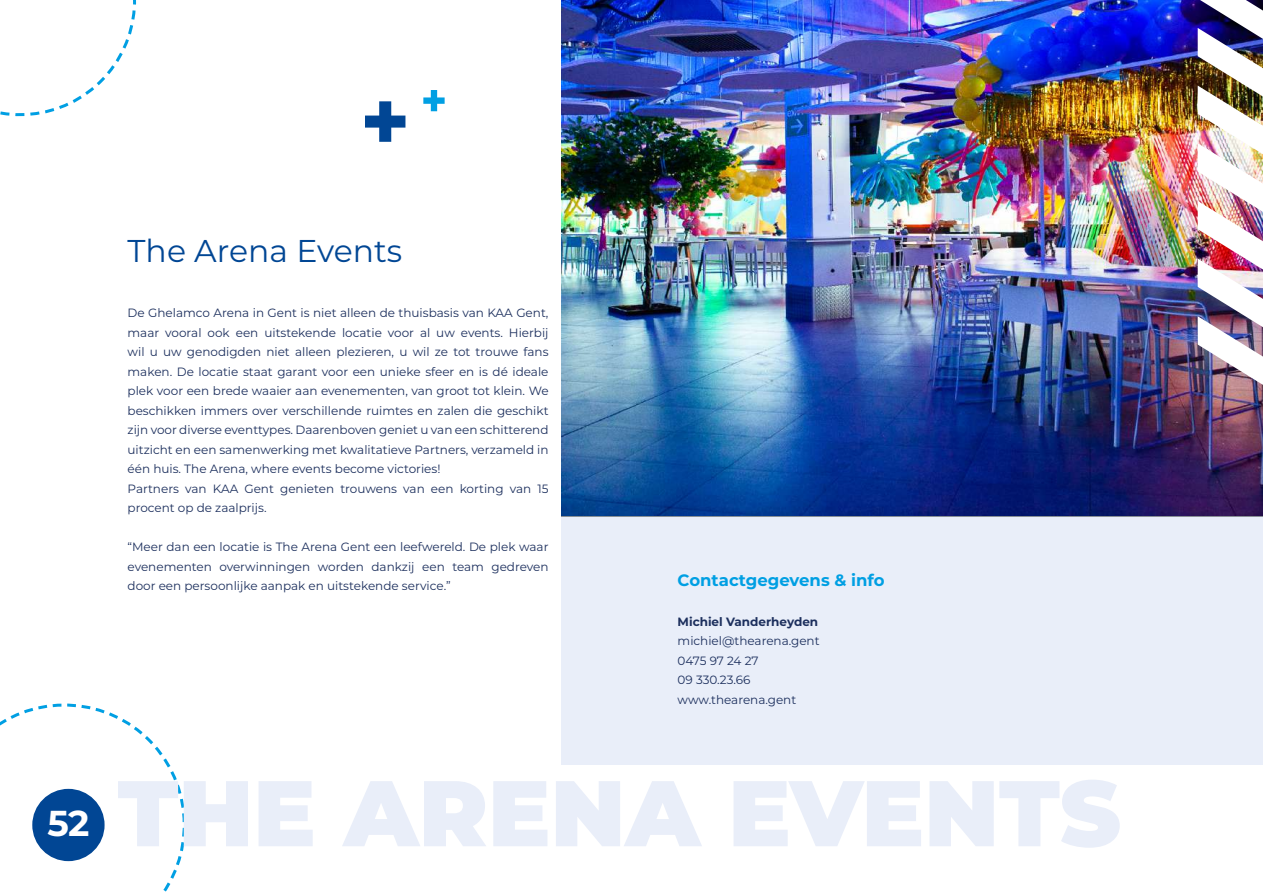
<style>
.page{position:relative;width:1263px;height:893px;background:#fff}
.page>*{position:absolute;margin:0;border:0;box-sizing:border-box;transform-origin:0 0}
.t1{font:900 93px "Montserrat";color:#e9eef9}
.t2{font:700 36px "Montserrat";color:#fff}
.t3{font:31.5px "Montserrat";color:#014694}
.t4{font:700 16.5px "Montserrat";color:#009fe3}
.t5{font:12px/19.5px "Montserrat";color:#1c2f5d}
.t6{font:700 12px "Montserrat";color:#1c2f5d}
</style>
<div class="page">
<div style="left:562px;top:442px;width:701px;height:323px;background:#e9eef9"></div>
<svg style="left:0;top:703px;width:186px;height:189px"></svg>
<img style="left:562px;top:0;width:701px;height:516px">
<svg style="left:365px;top:101px;width:40px;height:41px"></svg>
<svg style="left:423px;top:90px;width:22px;height:21px"></svg>
<div style="left:32px;top:789px;width:73px;height:72px;background:#014694;border-radius:50%"></div>
<svg style="left:0;top:0;width:137px;height:117px"></svg>
<img style="left:1198px;top:0;width:65px;height:385px">
<h2 class="t2" style="left:48px;top:798px;width:43px">52</h2>
<h3 class="t3" style="left:128px;top:230px;width:276px">The Arena Events</h3>
<p class="t5" style="left:128px;top:303px;width:422px">De Ghelamco Arena in Gent is niet alleen de thuisbasis van KAA Gent, maar vooral ook een uitstekende locatie voor al uw events. Hierbij wil u uw genodigden niet alleen plezieren, u wil ze tot trouwe fans maken. De locatie staat garant voor een unieke sfeer en is dé ideale plek voor een brede waaier aan evenementen, van groot tot klein. We beschikken immers over verschillende ruimtes en zalen die geschikt zijn voor diverse eventtypes. Daarenboven geniet u van een schitterend uitzicht en een samenwerking met kwalitatieve Partners, verzameld in één huis. The Arena, where events become victories!<br>Partners van KAA Gent genieten trouwens van een korting van 15 procent op de zaalprijs.</p>
<p class="t5" style="left:128px;top:537px;width:422px;text-align:justify">“Meer dan een locatie is The Arena Gent een leefwereld. De plek waar evenementen overwinningen worden dankzij een team gedreven door een persoonlijke aanpak en uitstekende service.”</p>
<h3 class="t4" style="left:678px;top:568px;width:208px">Contactgegevens &amp; info</h3>
<p class="t6" style="left:678px;top:613px;width:142px">Michiel Vanderheyden</p>
<p class="t5" style="left:678px;top:631px;width:144px">michiel@thearena.gent<br>0475 97 24 27<br>09 330.23.66 www.thearena.gent</p>
<h1 class="t1" style="left:118px;top:743px;width:1005px">THE ARENA EVENTS</h1>
</div>
